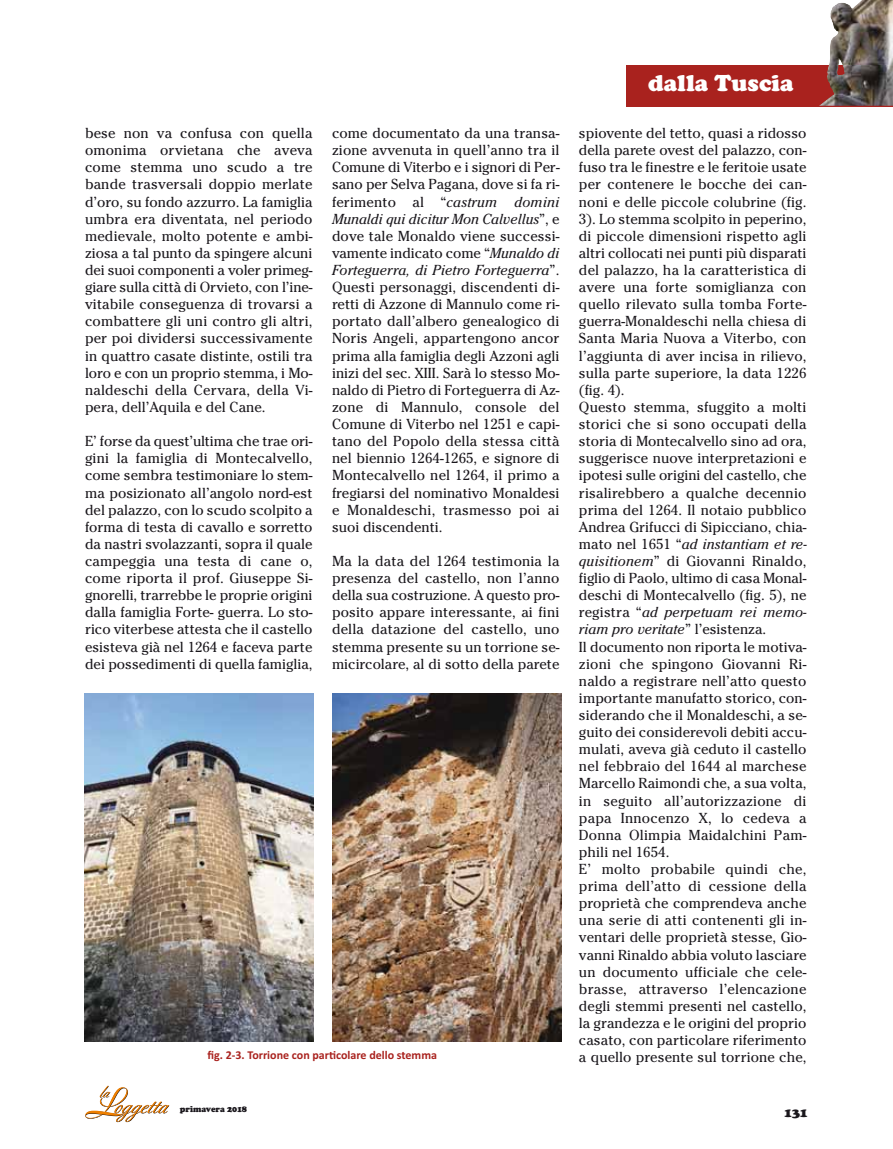
<style>
.page{position:relative;width:893px;height:1149px;background:#fff}
.page>*{position:absolute;margin:0;border:0;box-sizing:border-box;transform-origin:0 0}
.t1{font:900 24px "Cooper";color:#fff}
.t2{font:14.25px/17.1px "Cheltenham S Si";letter-spacing:.005em;color:#1a171c;text-align:justify}
.t3{font:900 13.5px "Cooper";color:#1a171c}
.t4{font:700 12px "Calibri";color:#a9221e}
.t5{font:900 9px "Cooper";color:#1a171c;scale:.95 1}
.s1{font-style:italic}
</style>
<div class="page">
<div style="left:627px;top:65px;width:266px;height:41px;background:#a9221e"></div>
<img style="left:829px;top:0;width:64px;height:65px">
<img style="left:819px;top:65px;width:74px;height:41px">
<svg style="left:85px;top:1085px;width:84px;height:36px"></svg>
<img style="left:84px;top:693px;width:229px;height:347px">
<img style="left:333px;top:693px;width:229px;height:347px">
<p class="t2" style="left:85px;top:126px;width:229px">bese non va confusa con quella omonima orvietana che aveva come stemma uno scudo a tre bande trasversali doppio merlate d’oro, su fondo azzurro. La famiglia umbra era diventata, nel periodo medievale, molto potente e ambi&shy;ziosa a tal punto da spingere alcuni dei suoi componenti a voler primeg&shy;giare sulla città di Orvieto, con l’ine&shy;vitabile conseguenza di trovarsi a combattere gli uni contro gli altri, per poi dividersi successivamente in quattro casate distinte, ostili tra loro e con un proprio stemma, i Mo&shy;naldeschi della Cervara, della Vi&shy;pera, dell’Aquila e del Cane.</p>
<p class="t2" style="left:85px;top:434px;width:229px">E’ forse da quest’ultima che trae ori&shy;gini la famiglia di Montecalvello, come sembra testimoniare lo stem&shy;ma posizionato all’angolo nord-est del palazzo, con lo scudo scolpito a forma di testa di cavallo e sorretto da nastri svolazzanti, sopra il quale campeggia una testa di cane o, come riporta il prof. Giuseppe Si&shy;gnorelli, trarrebbe le proprie origini dalla famiglia Forte- guerra. Lo sto&shy;rico viterbese attesta che il castello esisteva già nel 1264 e faceva parte dei possedimenti di quella famiglia,</p>
<p class="t2" style="left:332px;top:126px;width:229px">come documentato da una transa&shy;zione avvenuta in quell’anno tra il Comune di Viterbo e i signori di Per&shy;sano per Selva Pagana, dove si fa ri&shy;ferimento al “<span class="s1">castrum domini Munaldi qui dicitur Mon Calvellus</span>”, e dove tale Monaldo viene successi&shy;vamente indicato come “<span class="s1">Munaldo di Forteguerra, di Pietro Forteguerra</span>”.<br>Questi personaggi, discendenti di&shy;retti di Azzone di Mannulo come ri&shy;portato dall’albero genealogico di Noris Angeli, appartengono ancor prima alla famiglia degli Azzoni agli inizi del sec. XIII. Sarà lo stesso Mo&shy;naldo di Pietro di Forteguerra di Az&shy;zone di Mannulo, console del Comune di Viterbo nel 1251 e capi&shy;tano del Popolo della stessa città nel biennio 1264-1265, e signore di Montecalvello nel 1264, il primo a fregiarsi del nominativo Monaldesi e Monaldeschi, trasmesso poi ai suoi discendenti.</p>
<p class="t2" style="left:332px;top:553px;width:229px">Ma la data del 1264 testimonia la presenza del castello, non l’anno della sua costruzione. A questo pro&shy;posito appare interessante, ai fini della datazione del castello, uno stemma presente su un torrione se&shy;micircolare, al di sotto della parete</p>
<p class="t4" style="left:207px;top:1050px;width:231px">fig. 2‐3. Torrione con par-colare dello stemma</p>
<p class="t5" style="left:180px;top:1105px;width:72px">primavera 2018</p>
<h1 class="t1" style="left:648px;top:75px;width:147px">dalla Tuscia</h1>
<p class="t2" style="left:579px;top:126px;width:229px;text-align:left">spiovente del tetto, quasi a ridosso della parete ovest del palazzo, con&shy;fuso tra le finestre e le feritoie usate per contenere le bocche dei can&shy;noni e delle piccole colubrine (fig.<br>3). Lo stemma scolpito in peperino, di piccole dimensioni rispetto agli altri collocati nei punti più disparati del palazzo, ha la caratteristica di avere una forte somiglianza con quello rilevato sulla tomba Forte&shy;guerra-Monaldeschi nella chiesa di Santa Maria Nuova a Viterbo, con l’aggiunta di aver incisa in rilievo, sulla parte superiore, la data 1226 (fig. 4).<br>Questo stemma, sfuggito a molti storici che si sono occupati della storia di Montecalvello sino ad ora, suggerisce nuove interpretazioni e ipotesi sulle origini del castello, che risalirebbero a qualche decennio prima del 1264. Il notaio pubblico Andrea Grifucci di Sipicciano, chia&shy;mato nel 1651 “<span class="s1">ad instantiam et re&shy;quisitionem</span>” di Giovanni Rinaldo, figlio di Paolo, ultimo di casa Monal&shy;deschi di Montecalvello (fig. 5), ne registra “<span class="s1">ad perpetuam rei memo&shy;riam pro veritate</span>” l’esistenza.<br>Il documento non riporta le motiva&shy;zioni che spingono Giovanni Ri&shy;naldo a registrare nell’atto questo importante manufatto storico, con&shy;siderando che il Monaldeschi, a se&shy;guito dei considerevoli debiti accu&shy;mulati, aveva già ceduto il castello nel febbraio del 1644 al marchese Marcello Raimondi che, a sua volta, in seguito all’autorizzazione di papa Innocenzo X, lo cedeva a Donna Olimpia Maidalchini Pam&shy;phili nel 1654.<br>E’ molto probabile quindi che, prima dell’atto di cessione della proprietà che comprendeva anche una serie di atti contenenti gli in&shy;ventari delle proprietà stesse, Gio&shy;vanni Rinaldo abbia voluto lasciare un documento ufficiale che cele&shy;brasse, attraverso l’elencazione degli stemmi presenti nel castello, la grandezza e le origini del proprio casato, con particolare riferimento a quello presente sul torrione che,</p>
<p class="t3" style="left:784px;top:1107px;width:25px">131</p>
</div>
